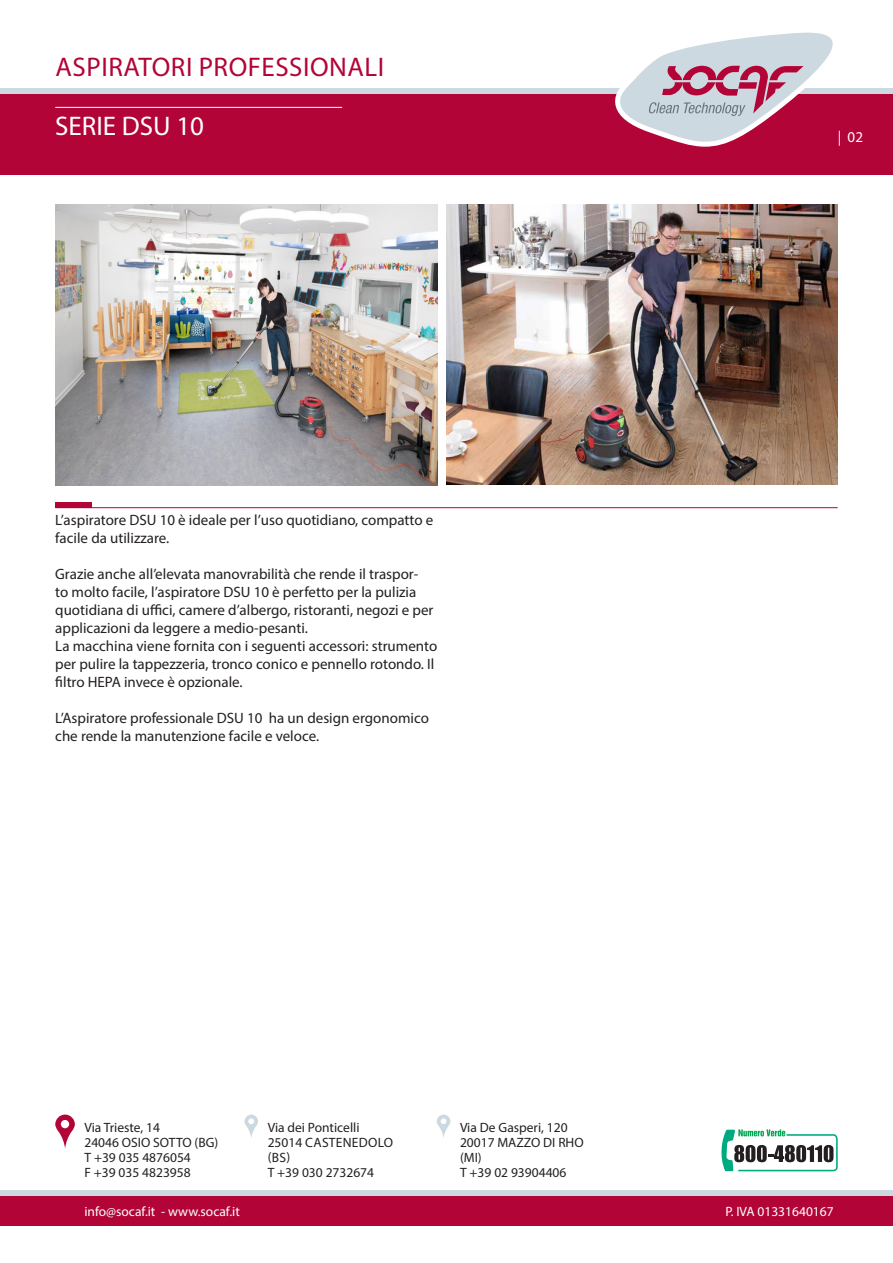
<style>
.page{position:relative;width:893px;height:1263px;background:#fff}
.page>*{position:absolute;margin:0;border:0;box-sizing:border-box;transform-origin:0 0}
.t1{font:27px "Myriad Pro";letter-spacing:.02em;color:#b30437}
.t2{font:27px "Myriad Pro";color:#fff}
.t3{font:15px/18px "Myriad Pro";color:#231f20}
.t4{font:15px "Myriad Pro";color:#fff}
.t5{font:13.5px/15px "Myriad Pro";color:#231f20}
.t6{font:13.5px "Myriad Pro";color:#fff}
.t7{font:13.5px/15px "Myriad Pro";letter-spacing:.02em;color:#231f20}
</style>
<div class="page">
<div style="left:0;top:94px;width:893px;height:80px;background:#b30437"></div>
<div style="left:0;top:1196px;width:893px;height:29px;background:#b30437"></div>
<div style="left:0;top:88px;width:893px;height:6px;background:#cdd9e1"></div>
<div style="left:0;top:1190px;width:893px;height:6px;background:#cdd9e1"></div>
<hr style="left:55px;top:107px;width:287px;height:1px;background:#fff">
<svg style="left:55px;top:1114px;width:20px;height:35px"></svg>
<svg style="left:244px;top:1114px;width:14px;height:24px"></svg>
<svg style="left:437px;top:1114px;width:13px;height:24px"></svg>
<svg style="left:721px;top:1129px;width:117px;height:42px"></svg>
<div style="left:55px;top:502px;width:36px;height:6px;background:#b30437"></div>
<hr style="left:55px;top:507px;width:783px;height:1px;background:#b30437">
<svg style="left:615px;top:32px;width:218px;height:115px"></svg>
<img style="left:55px;top:204px;width:382px;height:282px">
<img style="left:446px;top:204px;width:392px;height:281px">
<p class="t1" style="left:56px;top:50px;width:330px">ASPIRATORI PROFESSIONALI</p>
<p class="t2" style="left:55px;top:109px;width:150px">SERIE DSU 10</p>
<p class="t3" style="left:55px;top:510px;width:380px">L’aspiratore DSU 10 è ideale per l’uso quotidiano, compatto e facile da utilizzare.</p>
<p class="t3" style="left:55px;top:564px;width:380px">Grazie anche all’elevata manovrabilità che rende il traspor&shy;to molto facile, l’aspiratore DSU 10 è perfetto per la pulizia quotidiana di uffici, camere d’albergo, ristoranti, negozi e per applicazioni da leggere a medio-pesanti.</p>
<p class="t3" style="left:55px;top:636px;width:383px">La macchina viene fornita con i seguenti accessori: strumento per pulire la tappezzeria, tronco conico e pennello rotondo. Il filtro HEPA invece è opzionale.</p>
<p class="t3" style="left:55px;top:708px;width:375px">L’Aspiratore professionale DSU 10 ha un design ergonomico che rende la manutenzione facile e veloce.</p>
<p class="t5" style="left:84px;top:1120px;width:77px">Via Trieste, 14</p>
<p class="t5" style="left:84px;top:1135px;width:135px">24046 OSIO SOTTO (BG)</p>
<p class="t5" style="left:84px;top:1150px;width:108px">T +39 035 4876054</p>
<p class="t5" style="left:84px;top:1165px;width:108px">F +39 035 4823958</p>
<p class="t5" style="left:268px;top:1120px;width:93px">Via dei Ponticelli</p>
<p class="t7" style="left:268px;top:1135px;width:127px">25014 CASTENEDOLO (BS)</p>
<p class="t5" style="left:268px;top:1165px;width:108px">T +39 030 2732674</p>
<p class="t5" style="left:460px;top:1120px;width:109px">Via De Gasperi, 120</p>
<p class="t5" style="left:460px;top:1135px;width:125px">20017 MAZZO DI RHO (MI)</p>
<p class="t5" style="left:460px;top:1165px;width:108px">T +39 02 93904406</p>
<p class="t4" style="left:838px;top:128px;width:27px">| 02</p>
<p class="t6" style="left:84px;top:1202px;width:157px">info@socaf.it - www.socaf.it</p>
<p class="t6" style="left:725px;top:1202px;width:110px">P. IVA 01331640167</p>
</div>
